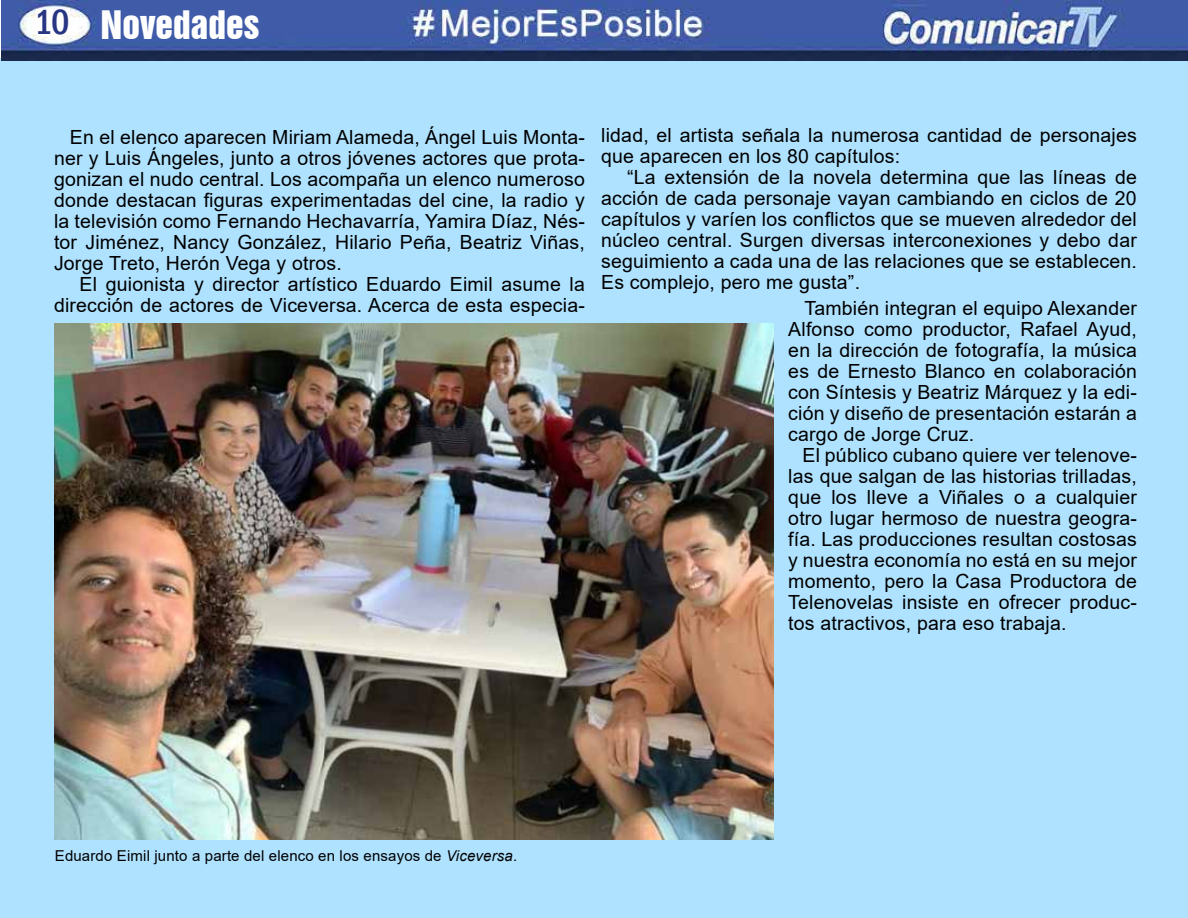
<style>
.page{position:relative;width:1188px;height:918px;background:#fff}
.page>*{position:absolute;margin:0;border:0;box-sizing:border-box;transform-origin:0 0}
.t1{font:36px "Swiss 921 BT Regular A";color:#fff}
.t2{font:19.5px/21px "Arial";letter-spacing:.01em;color:#000;text-align:justify}
.t3{font:15px "Arial";letter-spacing:.01em;color:#000}
.s1{font-style:italic}
</style>
<div class="page">
<div style="left:1px;top:58px;width:1187px;height:860px;background:#afe2ff"></div>
<img style="left:2px;top:0;width:1186px;height:60px">
<img style="left:55px;top:323px;width:719px;height:517px">
<h1 class="t1" style="left:34px;top:1px;width:227px"><sup>10</sup> Novedades</h1>
<p class="t2" style="left:54px;top:126px;width:532px;text-indent:16px">En el elenco aparecen Miriam Alameda, Ángel Luis Monta&shy;ner y Luis Ángeles, junto a otros jóvenes actores que prota&shy;gonizan el nudo central. Los acompaña un elenco numeroso donde destacan figuras experimentadas del cine, la radio y la televisión como Fernando Hechavarría, Yamira Díaz, Nés&shy;tor Jiménez, Nancy González, Hilario Peña, Beatriz Viñas, Jorge Treto, Herón Vega y otros.</p>
<p class="t2" style="left:54px;top:273px;width:532px;text-align:right">El guionista y director artístico Eduardo Eimil asume la dirección de actores de Viceversa. Acerca de esta especia-</p>
<p class="t2" style="left:601px;top:124px;width:537px">lidad, el artista señala la numerosa cantidad de personajes que aparecen en los 80 capítulos:</p>
<p class="t2" style="left:601px;top:166px;width:537px;text-indent:26px">“La extensión de la novela determina que las líneas de acción de cada personaje vayan cambiando en ciclos de 20 capítulos y varíen los conflictos que se mueven alrededor del núcleo central. Surgen diversas interconexiones y debo dar seguimiento a cada una de las relaciones que se establecen.<br>Es complejo, pero me gusta”.</p>
<p class="t2" style="left:788px;top:297px;width:350px;text-indent:16px">También integran el equipo Alexander Alfonso como productor, Rafael Ayud, en la dirección de fotografía, la música es de Ernesto Blanco en colaboración con Síntesis y Beatriz Márquez y la edi&shy;ción y diseño de presentación estarán a cargo de Jorge Cruz.</p>
<p class="t2" style="left:788px;top:444px;width:350px;text-indent:14px">El público cubano quiere ver telenove&shy;las que salgan de las historias trilladas, que los lleve a Viñales o a cualquier otro lugar hermoso de nuestra geogra&shy;fía. Las producciones resultan costosas y nuestra economía no está en su mejor momento, pero la Casa Productora de Telenovelas insiste en ofrecer produc&shy;tos atractivos, para eso trabaja.</p>
<p class="t3" style="left:55px;top:846px;width:464px">Eduardo Eimil junto a parte del elenco en los ensayos de <span class="s1">Viceversa</span>.</p>
</div>
